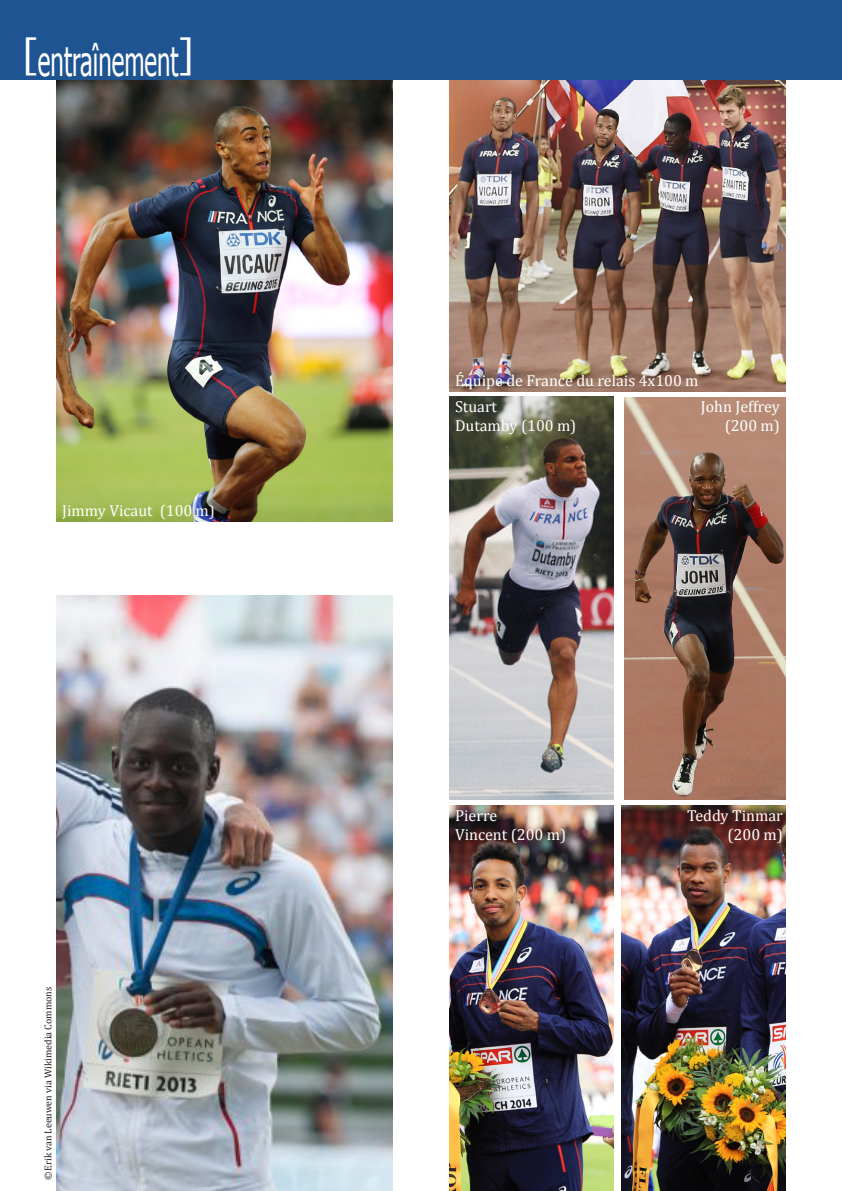
<style>
.page{position:relative;width:842px;height:1191px;background:#fff}
.page>*{position:absolute;margin:0;border:0;box-sizing:border-box;transform-origin:0 0}
.t1{font:40.8px "Tahoma";color:#fff;scale:.59 1}
.t2{font:16px/19.2px "Cambria";color:#fff;text-align:right}
.t3{font:10px "Cambria";color:#231f20}
</style>
<div class="page">
<img style="left:56px;top:79px;width:336px;height:443px">
<img style="left:621px;top:805px;width:165px;height:386px">
<img style="left:449px;top:805px;width:165px;height:386px">
<img style="left:449px;top:397px;width:165px;height:402px">
<img style="left:624px;top:397px;width:161px;height:402px">
<img style="left:449px;top:79px;width:337px;height:313px">
<img style="left:57px;top:595px;width:335px;height:596px">
<div style="left:0;top:0;width:842px;height:79px;background:#1e5491"></div>
<h1 class="t1" style="left:23px;top:34px;width:292px"><sup>[</sup>entraînement<sup>]</sup></h1>
<p class="t2" style="left:62px;top:501px;width:154px">Jimmy Vicaut (100 m)</p>
<p class="t3" style="left:42px;top:1179px;width:194px;rotate:-90deg">©Erik van Leeuwen via Wikimedia Commons</p>
<p class="t2" style="left:455px;top:371px;width:245px">Équipe de France du relais 4x100 m</p>
<p class="t2" style="left:455px;top:397px;width:123px;text-align:left">Stuart<br>Dutamby (100 m)</p>
<p class="t2" style="left:701px;top:397px;width:81px">John Jeffrey (200 m)</p>
<p class="t2" style="left:455px;top:805px;width:113px;text-align:left">Pierre<br>Vincent (200 m)</p>
<p class="t2" style="left:687px;top:805px;width:97px">Teddy Tinmar (200 m)</p>
</div>
